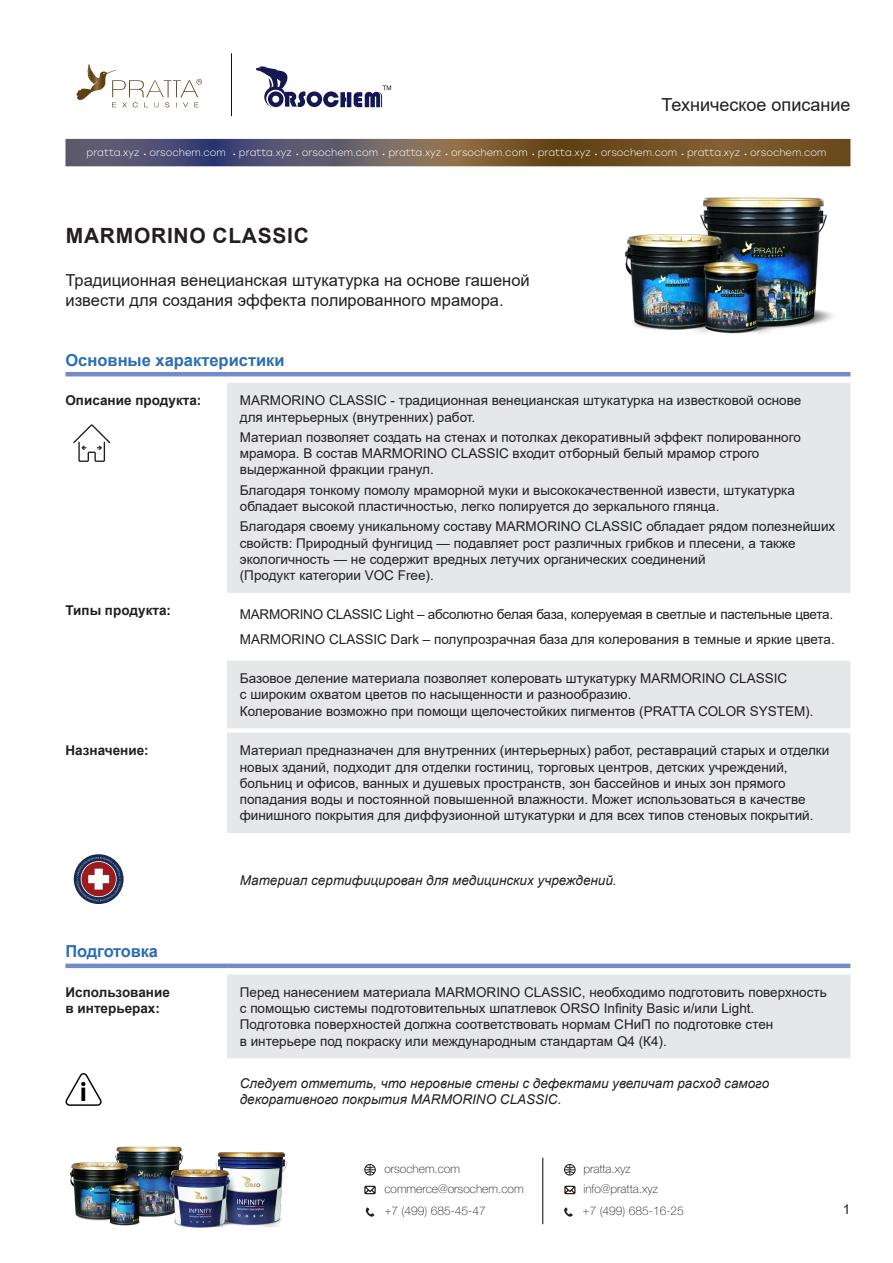
<style>
.page{position:relative;width:893px;height:1263px;background:#fff}
.page>*{position:absolute;margin:0;border:0;box-sizing:border-box;transform-origin:0 0}
.t1{font:700 condensed 27.9px "Futura BT";color:#000001}
.t2{font:700 21px "Arial";letter-spacing:.035em;color:#231f20}
.t3{font:18px "Arial";color:#231f20}
.t4{font:16.5px/19.8px "Arial";color:#231f20}
.t5{font:700 16.5px "Arial";color:#2c6db4}
.t6{font:13.5px/16.2px "Arial";color:#231f20}
.t7{font:italic 13.5px/16.2px "Arial";color:#231f20}
.t8{font:13.5px "Arial";letter-spacing:-.02em;color:#231f20}
.t9{font:700 13.5px/16.2px "Arial";color:#231f20}
.t10{font:100 12px/20.2px "Helvetica Neue Cyr";color:#231f20}
.t11{font:300 9.9px "Stolzl";color:#fff}
.s1{font-size:18.9px}
</style>
<div class="page">
<svg style="left:76px;top:64px;width:126px;height:43px"></svg>
<svg style="left:256px;top:66px;width:135px;height:42px"></svg>
<hr style="left:231px;top:53px;width:1px;height:63px;background:#111416">
<svg style="left:65px;top:139px;width:785px;height:27px;background:#695649"></svg>
<svg style="left:564px;top:1164px;width:11px;height:11px"></svg>
<svg style="left:366px;top:1207px;width:8px;height:9px"></svg>
<hr style="left:542px;top:1158px;width:1px;height:66px;background:#111416">
<svg style="left:564px;top:1186px;width:11px;height:8px"></svg>
<div style="left:364px;top:1164px;width:12px;height:11px;border:1px solid #231f20;border-radius:50%"></div>
<svg style="left:365px;top:1164px;width:10px;height:11px"></svg>
<svg style="left:364px;top:1186px;width:12px;height:8px"></svg>
<svg style="left:564px;top:1207px;width:9px;height:9px"></svg>
<img style="left:70px;top:1146px;width:83px;height:80px">
<img style="left:153px;top:1146px;width:135px;height:82px">
<svg style="left:227px;top:383px;width:623px;height:675px;fill:#e6e7e9"></svg>
<hr style="left:65px;top:372px;width:162px;height:4px;background:#738bc6">
<hr style="left:227px;top:372px;width:623px;height:4px;background:#738bc6">
<div style="left:65px;top:963px;width:162px;height:5px;background:#738bc6"></div>
<div style="left:227px;top:963px;width:623px;height:5px;background:#738bc6"></div>
<svg style="left:73px;top:424px;width:38px;height:38px"></svg>
<svg style="left:74px;top:854px;width:50px;height:50px"></svg>
<svg style="left:76px;top:857px;width:45px;height:44px"></svg>
<svg style="left:65px;top:1073px;width:37px;height:33px"></svg>
<img style="left:615px;top:166px;width:223px;height:168px">
<h3 class="t3" style="left:661px;top:92px;width:190px">Техническое описание</h3>
<p class="t11" style="left:87px;top:146px;width:741px">pratta.xyz <span class="s1">.</span> orsochem.com <span class="s1">.</span> pratta.xyz <span class="s1">.</span> orsochem.com <span class="s1">.</span> pratta.xyz <span class="s1">.</span> orsochem.com <span class="s1">.</span> pratta.xyz <span class="s1">.</span> orsochem.com <span class="s1">.</span> pratta.xyz <span class="s1">.</span> orsochem.com</p>
<p class="t2" style="left:66px;top:221px;width:245px">MARMORINO CLASSIC</p>
<p class="t4" style="left:65px;top:270px;width:466px">Традиционная венецианская штукатурка на основе гашеной извести для создания эффекта полированного мрамора.</p>
<p class="t5" style="left:65px;top:348px;width:221px">Основные характеристики</p>
<p class="t9" style="left:65px;top:393px;width:137px">Описание продукта:</p>
<p class="t6" style="left:240px;top:392px;width:563px">MARMORINO CLASSIC - традиционная венецианская штукатурка на известковой основе для интерьерных (внутренних) работ.</p>
<p class="t6" style="left:240px;top:429px;width:563px">Материал позволяет создать на стенах и потолках декоративный эффект полированного мрамора. В состав MARMORINO CLASSIC входит отборный белый мрамор строго выдержанной фракции гранул.</p>
<p class="t6" style="left:240px;top:482px;width:557px">Благодаря тонкому помолу мраморной муки и высококачественной извести, штукатурка обладает высокой пластичностью, легко полируется до зеркального глянца.</p>
<p class="t6" style="left:240px;top:518px;width:597px">Благодаря своему уникальному составу MARMORINO CLASSIC обладает рядом полезнейших свойств: Природный фунгицид — подавляет рост различных грибков и плесени, а также экологичность — не содержит вредных летучих органических соединений<br>(Продукт категории VOC Free).</p>
<p class="t9" style="left:65px;top:603px;width:107px">Типы продукта:</p>
<p class="t8" style="left:240px;top:605px;width:595px">MARMORINO CLASSIC Light – абсолютно белая база, колеруемая в светлые и пастельные цвета.</p>
<p class="t6" style="left:240px;top:631px;width:596px">MARMORINO CLASSIC Dark – полупрозрачная база для колерования в темные и яркие цвета.</p>
<p class="t6" style="left:240px;top:670px;width:575px">Базовое деление материала позволяет колеровать штукатурку MARMORINO CLASSIC<br>с широким охватом цветов по насыщенности и разнообразию.<br>Колерование возможно при помощи щелочестойких пигментов (PRATTA COLOR SYSTEM).</p>
<p class="t9" style="left:65px;top:743px;width:85px">Назначение:</p>
<p class="t6" style="left:240px;top:742px;width:591px">Материал предназначен для внутренних (интерьерных) работ, реставраций старых и отделки новых зданий , подходит для отделки гостиниц, торговых центров, детских учреждений , больниц и офисов, ванных и душевых пространств, зон бассейнов и иных зон прямого попадания воды и постоянной повышенной влажности. Может использоваться в качестве финишного покрытия для диффузионной штукатурки и для всех типов стеновых покрытий .</p>
<p class="t7" style="left:240px;top:872px;width:378px">Материал сертифицирован для медицинских учреждений.</p>
<p class="t5" style="left:65px;top:940px;width:94px">Подготовка</p>
<p class="t9" style="left:65px;top:984px;width:106px">Использование в интерьерах:</p>
<p class="t6" style="left:240px;top:984px;width:588px">Перед нанесением материала MARMORINO CLASSIC, необходимо подготовить поверхность с помощью системы подготовительных шпатлевок ORSO Infinity Basic и/или Light.<br>Подготовка поверхностей должна соответствовать нормам СНиП по подготовке стен<br>в интерьере под покраску или международным стандартам Q4 (К4).</p>
<p class="t1" style="left:80px;top:1074px;width:8px">i</p>
<p class="t7" style="left:240px;top:1075px;width:531px">Следует отметить, что неровные стены с дефектами увеличат расход самого декоративного покрытия MARMORINO CLASSIC.</p>
<p class="t10" style="left:384px;top:1158px;width:77px">orsochem.com</p>
<p class="t10" style="left:384px;top:1200px;width:103px">+7 (499) 685-45-47</p>
<p class="t10" style="left:384px;top:1178px;width:141px">commerce@orsochem.com</p>
<p class="t10" style="left:583px;top:1158px;width:76px">pratta.xyz info@pratta.xyz</p>
<p class="t10" style="left:582px;top:1200px;width:103px">+7 (499) 685-16-25</p>
<p class="t6" style="left:843px;top:1201px;width:9px">1</p>
</div>
